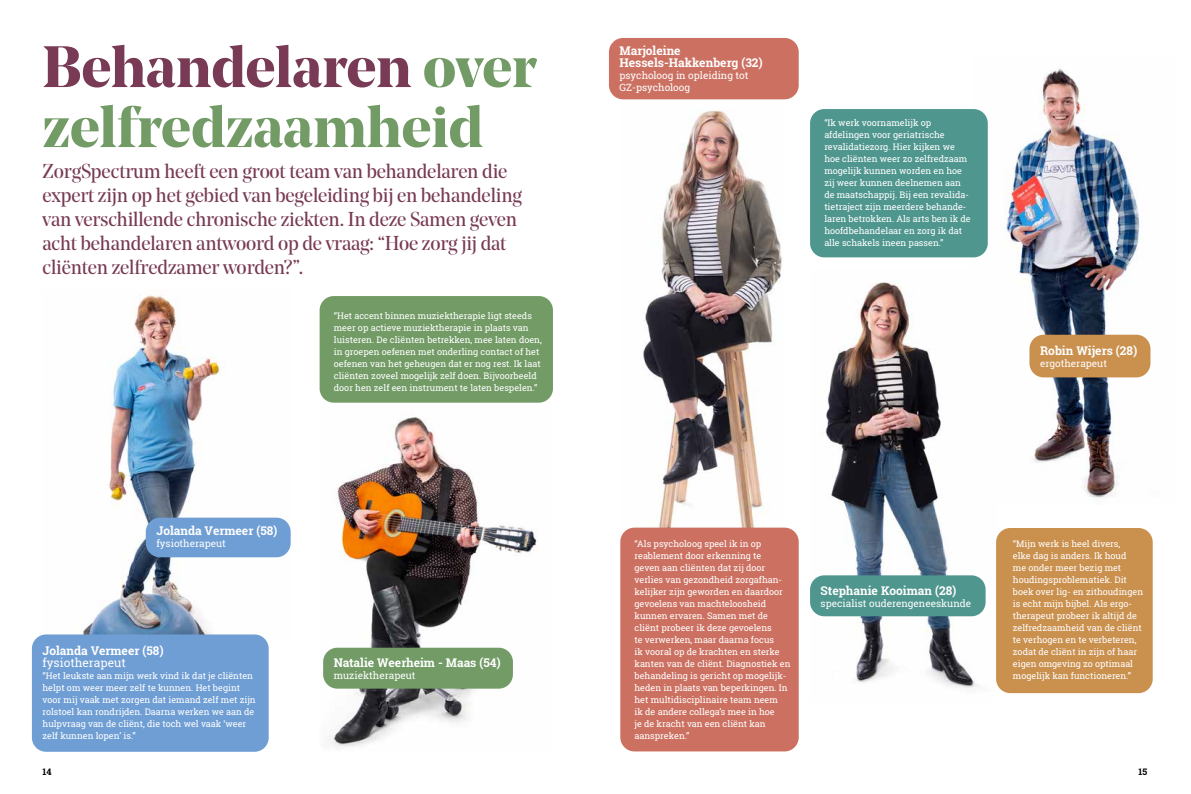
<style>
.page{position:relative;width:1191px;height:794px;background:#fff}
.page>*{position:absolute;margin:0;border:0;box-sizing:border-box;transform-origin:0 0}
.t1{font:700 58px/60px "Noe Display";color:#729b66}
.t2{font:20px/24px "Noe Display";letter-spacing:-.01em;color:#783a54}
.t3{font:700 12px/12px "Roboto Slab";color:#fff}
.t4{font:12px "Roboto Slab";color:#fff}
.t5{font:10px/12px "Roboto Slab";color:#fff}
.t6{font:9px/12px "Roboto Slab";color:#fff}
.t7{font:700 9px "Roboto Slab";color:#000}
.s1{color:#783a54}
</style>
<div class="page">
<img style="left:972px;top:68px;width:179px;height:430px">
<img style="left:810px;top:269px;width:186px;height:420px">
<img style="left:620px;top:99px;width:164px;height:428px">
<img style="left:323px;top:395px;width:229px;height:352px">
<div style="left:319px;top:296px;width:234px;height:107px;background:#729b66;border-radius:14px"></div>
<div style="left:620px;top:527px;width:178px;height:224px;background:#cc7162;border-radius:14px"></div>
<div style="left:996px;top:528px;width:156px;height:165px;background:#ca904e;border-radius:14px"></div>
<div style="left:810px;top:109px;width:177px;height:148px;background:#4f968e;border-radius:14px"></div>
<div style="left:323px;top:647px;width:190px;height:41px;background:#729b66;border-radius:14px"></div>
<div style="left:810px;top:575px;width:175px;height:41px;background:#4f968e;border-radius:14px"></div>
<img style="left:83px;top:295px;width:207px;height:339px">
<div style="left:32px;top:634px;width:237px;height:118px;background:#6f9ed4;border-radius:14px"></div>
<div style="left:146px;top:517px;width:145px;height:40px;background:#6f9ed4;border-radius:14px"></div>
<div style="left:609px;top:38px;width:189px;height:61px;background:#cc7162;border-radius:14px"></div>
<div style="left:1029px;top:335px;width:121px;height:42px;background:#ca904e;border-radius:14px"></div>
<h1 class="t1" style="left:43px;top:36px;width:495px"><span class="s1">Behandelaren</span> over zelfredzaamheid</h1>
<p class="t2" style="left:43px;top:158px;width:481px">ZorgSpectrum heeft een groot team van behandelaren die expert zijn op het gebied van begeleiding bij en behandeling van verschillende chronische ziekten. In deze Samen geven acht behandelaren antwoord op de vraag: “Hoe zorg jij dat cliënten zelfredzamer worden?”.</p>
<h3 class="t3" style="left:156px;top:524px;width:122px">Jolanda Vermeer (58)</h3>
<p class="t5" style="left:156px;top:537px;width:71px">fysiotherapeut</p>
<h3 class="t3" style="left:43px;top:644px;width:122px">Jolanda Vermeer (58)</h3>
<h3 class="t4" style="left:43px;top:654px;width:85px">fysiotherapeut</h3>
<p class="t6" style="left:43px;top:669px;width:215px">“Het leukste aan mijn werk vind ik dat je cliënten helpt om weer meer zelf te kunnen. Het begint voor mij vaak met zorgen dat iemand zelf met zijn rolstoel kan rondrijden. Daarna werken we aan de hulpvraag van de cliënt, die toch wel vaak ‘weer zelf kunnen lopen’ is.”</p>
<p class="t6" style="left:334px;top:309px;width:209px">“Het accent binnen muziektherapie ligt steeds meer op actieve muziektherapie in plaats van luisteren. De cliënten betrekken, mee laten doen, in groepen oefenen met onderling contact of het oefenen van het geheugen dat er nog rest. Ik laat cliënten zoveel mogelijk zelf doen. Bijvoorbeeld door hen zelf een instrument te laten bespelen.”</p>
<h3 class="t3" style="left:334px;top:656px;width:168px">Natalie Weerheim - Maas (54)</h3>
<p class="t5" style="left:334px;top:669px;width:83px">muziektherapeut</p>
<h3 class="t3" style="left:619px;top:44px;width:145px">Marjoleine<br>Hessels-Hakkenberg (32)</h3>
<p class="t5" style="left:619px;top:69px;width:130px">psycholoog in opleiding tot<br>GZ-psycholoog</p>
<p class="t6" style="left:824px;top:117px;width:148px">“Ik werk voornamelijk op afdelingen voor geriatrische revalidatiezorg. Hier kijken we hoe cliënten weer zo zelfredzaam mogelijk kunnen worden en hoe zij weer kunnen deelnemen aan de maatschappij. Bij een revalida&shy;tietraject zijn meerdere behande&shy;laren betrokken. Als arts ben ik de hoofdbehandelaar en zorg ik dat alle schakels ineen passen.”</p>
<h3 class="t3" style="left:1040px;top:344px;width:99px">Robin Wijers (28)</h3>
<p class="t5" style="left:1040px;top:357px;width:68px">ergotherapeut</p>
<p class="t6" style="left:634px;top:537px;width:157px">“Als psycholoog speel ik in op reablement door erkenning te<br>geven aan cliënten dat zij door verlies van gezondheid zorgafhan&shy;kelijker zijn geworden en daardoor gevoelens van machteloosheid kunnen ervaren. Samen met de cliënt probeer ik deze gevoelens<br>te verwerken, maar daarna focus<br>ik vooral op de krachten en sterke kanten van de cliënt. Diagnostiek en behandeling is gericht op mogelijk&shy;heden in plaats van beperkingen. In het multidisciplinaire team neem<br>ik de andere collega’s mee in hoe<br>je de kracht van een cliënt kan aanspreken.”</p>
<p class="t6" style="left:1013px;top:537px;width:132px">“Mijn werk is heel divers,<br>elke dag is anders. Ik houd<br>me onder meer bezig met houdingsproblematiek. Dit boek over lig- en zithoudingen is echt mijn bijbel. Als ergo&shy;therapeut probeer ik altijd de zelfredzaamheid van de cliënt te verhogen en te verbeteren, zodat de cliënt in zijn of haar eigen omgeving zo optimaal mogelijk kan functioneren.”</p>
<h3 class="t3" style="left:820px;top:584px;width:137px">Stephanie Kooiman (28)</h3>
<p class="t5" style="left:820px;top:597px;width:152px">specialist ouderengeneeskunde</p>
<p class="t7" style="left:43px;top:765px;width:11px">14</p>
<p class="t7" style="left:1138px;top:765px;width:10px">15</p>
</div>
